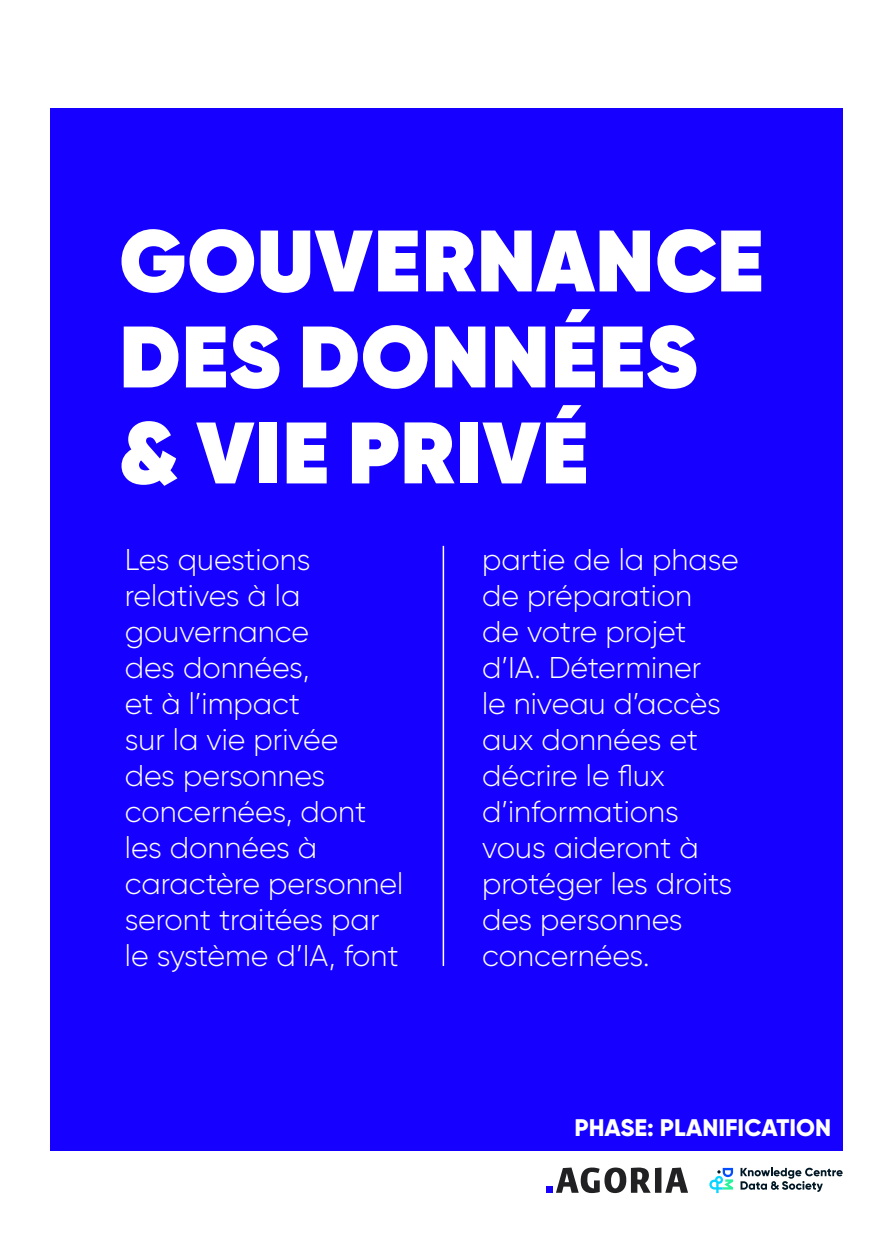
<style>
.page{position:relative;width:893px;height:1259px;background:#fff}
.page>*{position:absolute;margin:0;border:0;box-sizing:border-box;transform-origin:0 0}
.t1{font:800 87px/96px "Gilroy";letter-spacing:.01em;color:#fff}
.t2{font:300 30px/36px "Gilroy";color:#fff}
.t3{font:800 24px "Gilroy";color:#fff}
</style>
<div class="page">
<div style="left:50px;top:108px;width:793px;height:1043px;background:#1600ff"></div>
<div style="left:655px;top:1167px;width:6px;height:25px;background:#212124"></div>
<svg style="left:665px;top:1167px;width:23px;height:25px"></svg>
<svg style="left:547px;top:1167px;width:104px;height:26px"></svg>
<svg style="left:709px;top:1168px;width:24px;height:25px"></svg>
<svg style="left:740px;top:1167px;width:103px;height:25px"></svg>
<hr style="left:443px;top:546px;width:1px;height:420px;background:#fff">
<h1 class="t1" style="left:119px;top:213px;width:646px">GOUVERNANCE<br>DES DONNÉES &amp; VIE PRIVÉ</h1>
<p class="t2" style="left:125px;top:541px;width:280px">Les questions relatives à la gouvernance<br>des données,<br>et à l’impact<br>sur la vie privée<br>des personnes concernées, dont les données à caractère personnel seront traitées par le système d’IA, font</p>
<p class="t2" style="left:482px;top:541px;width:258px">partie de la phase de préparation<br>de votre projet d’IA. Déterminer<br>le niveau d’accès aux données et décrire le flux d’informations vous aideront à protéger les droits des personnes concernées.</p>
<p class="t3" style="left:574px;top:1112px;width:258px">PHASE: PLANIFICATION</p>
</div>
